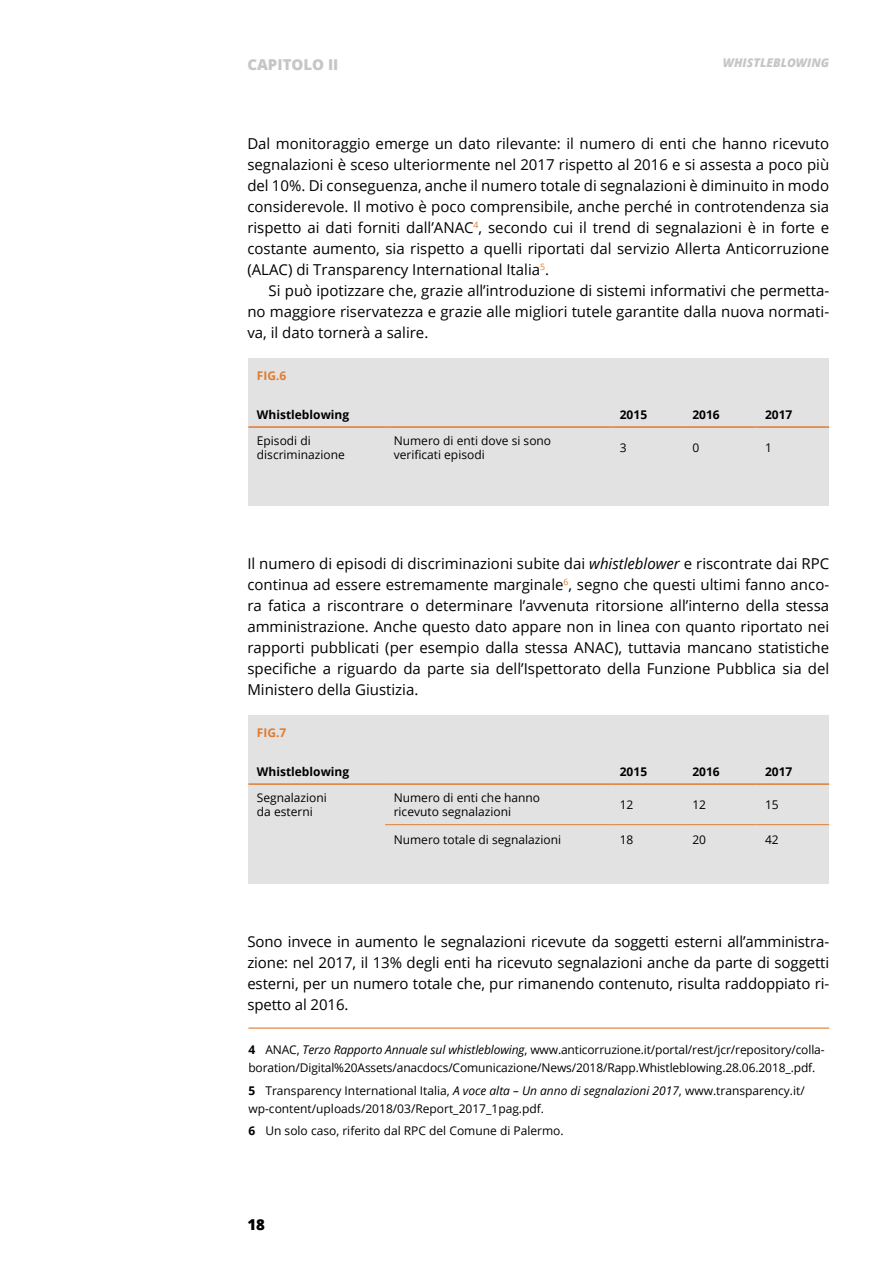
<style>
.page{position:relative;width:893px;height:1263px;background:#fff}
.page>*{position:absolute;margin:0;border:0;box-sizing:border-box;transform-origin:0 0}
.t1{font:15px/21px "Open Sans";color:#000;text-align:justify}
.t2{font:800 15px "Open Sans";color:#c6c6c6}
.t3{font:800 15px "Open Sans";color:#000}
.t4{font:12px/14.4px "Open Sans";color:#000}
.t5{font:700 12px "Open Sans";color:#000}
.t6{font:italic 800 12px "Open Sans";color:#c6c6c6}
.t7{font:700 12px "Open Sans";color:#e07c30}
.s1{font-style:italic}
.s2{font-weight:700}
</style>
<div class="page">
<div style="left:248px;top:359px;width:581px;height:147px;background:#e2e2e2"></div>
<div style="left:248px;top:716px;width:581px;height:168px;background:#e2e2e2"></div>
<hr style="left:248px;top:426px;width:137px;height:2px;background:#e07c30">
<hr style="left:385px;top:426px;width:226px;height:2px;background:#e07c30">
<hr style="left:611px;top:426px;width:73px;height:2px;background:#e07c30">
<hr style="left:684px;top:426px;width:72px;height:2px;background:#e07c30">
<hr style="left:756px;top:426px;width:73px;height:2px;background:#e07c30">
<hr style="left:611px;top:824px;width:73px;height:1px;background:#e07c30">
<hr style="left:684px;top:824px;width:72px;height:1px;background:#e07c30">
<hr style="left:756px;top:824px;width:73px;height:1px;background:#e07c30">
<hr style="left:248px;top:783px;width:137px;height:2px;background:#e07c30">
<hr style="left:385px;top:783px;width:226px;height:2px;background:#e07c30">
<hr style="left:611px;top:783px;width:73px;height:2px;background:#e07c30">
<hr style="left:684px;top:783px;width:72px;height:2px;background:#e07c30">
<hr style="left:756px;top:783px;width:73px;height:2px;background:#e07c30">
<hr style="left:385px;top:824px;width:226px;height:1px;background:#e07c30">
<hr style="left:248px;top:1027px;width:581px;height:2px;background:#e07c30">
<p class="t2" style="left:247px;top:53px;width:93px">CAPITOLO II</p>
<p class="t6" style="left:723px;top:54px;width:108px">WHISTLEBLOWING</p>
<p class="t1" style="left:247px;top:132px;width:583px">Dal monitoraggio emerge un dato rilevante: il numero di enti che hanno ricevuto segnalazioni è sceso ulteriormente nel 2017 rispetto al 2016 e si assesta a poco più del 10%. Di conseguenza, anche il numero totale di segnalazioni è diminuito in modo considerevole. Il motivo è poco comprensibile, anche perché in controtendenza sia rispetto ai dati forniti dall’ANAC<sup>4</sup>, secondo cui il trend di segnalazioni è in forte e costante aumento, sia rispetto a quelli riportati dal servizio Allerta Anticorruzione (ALAC) di Transparency International Italia<sup>5</sup>.</p>
<p class="t1" style="left:247px;top:279px;width:583px;text-indent:21px">Si può ipotizzare che, grazie all’introduzione di sistemi informativi che permetta&shy;no maggiore riservatezza e grazie alle migliori tutele garantite dalla nuova normati&shy;va, il dato tornerà a salire.</p>
<p class="t7" style="left:257px;top:367px;width:31px">FIG.6</p>
<p class="t5" style="left:257px;top:406px;width:94px">Whistleblowing</p>
<p class="t5" style="left:620px;top:406px;width:29px">2015</p>
<p class="t5" style="left:692px;top:406px;width:29px">2016</p>
<p class="t5" style="left:765px;top:406px;width:29px">2017</p>
<p class="t4" style="left:257px;top:433px;width:89px">Episodi di discriminazione</p>
<p class="t4" style="left:394px;top:433px;width:159px">Numero di enti dove si sono verificati episodi</p>
<p class="t4" style="left:620px;top:440px;width:8px">3</p>
<p class="t4" style="left:692px;top:440px;width:8px">0</p>
<p class="t4" style="left:765px;top:440px;width:8px">1</p>
<p class="t1" style="left:247px;top:552px;width:583px">Il numero di episodi di discriminazioni subite dai <span class="s1">whistleblower</span> e riscontrate dai RPC continua ad essere estremamente marginale<sup>6</sup>, segno che questi ultimi fanno anco&shy;ra fatica a riscontrare o determinare l’avvenuta ritorsione all’interno della stessa amministrazione. Anche questo dato appare non in linea con quanto riportato nei rapporti pubblicati (per esempio dalla stessa ANAC), tuttavia mancano statistiche specifiche a riguardo da parte sia dell’Ispettorato della Funzione Pubblica sia del Ministero della Giustizia.</p>
<p class="t7" style="left:257px;top:724px;width:31px">FIG.7</p>
<p class="t5" style="left:257px;top:763px;width:94px">Whistleblowing</p>
<p class="t5" style="left:620px;top:763px;width:29px">2015</p>
<p class="t5" style="left:692px;top:763px;width:29px">2016</p>
<p class="t5" style="left:765px;top:763px;width:29px">2017</p>
<p class="t4" style="left:257px;top:790px;width:71px">Segnalazioni da esterni</p>
<p class="t4" style="left:394px;top:790px;width:148px">Numero di enti che hanno ricevuto segnalazioni</p>
<p class="t4" style="left:620px;top:797px;width:15px">12</p>
<p class="t4" style="left:692px;top:797px;width:15px">12</p>
<p class="t4" style="left:765px;top:797px;width:15px">15</p>
<p class="t4" style="left:394px;top:832px;width:169px">Numero totale di segnalazioni</p>
<p class="t4" style="left:620px;top:832px;width:15px">18</p>
<p class="t4" style="left:692px;top:832px;width:15px">20</p>
<p class="t4" style="left:765px;top:832px;width:15px">42</p>
<p class="t1" style="left:247px;top:930px;width:583px">Sono invece in aumento le segnalazioni ricevute da soggetti esterni all’amministra&shy;zione: nel 2017, il 13% degli enti ha ricevuto segnalazioni anche da parte di soggetti esterni, per un numero totale che, pur rimanendo contenuto, risulta raddoppiato ri&shy;spetto al 2016.</p>
<p class="t4" style="left:248px;top:1041px;width:578px;line-height:18px"><span class="s2">4</span> ANAC, <span class="s1">Terzo Rapporto Annuale sul whistleblowing</span>, www.anticorruzione.it/portal/rest/jcr/repository/colla&shy;boration/Digital%20Assets/anacdocs/Comunicazione/News/2018/Rapp.Whistleblowing.28.06.2018_.pdf.</p>
<p class="t4" style="left:248px;top:1081px;width:558px;line-height:18px"><span class="s2">5</span> Transparency International Italia, <span class="s1">A voce alta – Un anno di segnalazioni 2017</span>, www.transparency.it/ wp-content/uploads/2018/03/Report_2017_1pag.pdf.</p>
<p class="t4" style="left:248px;top:1123px;width:317px"><span class="s2">6</span> Un solo caso, riferito dal RPC del Comune di Palermo.</p>
<p class="t3" style="left:247px;top:1213px;width:19px">18</p>
</div>
